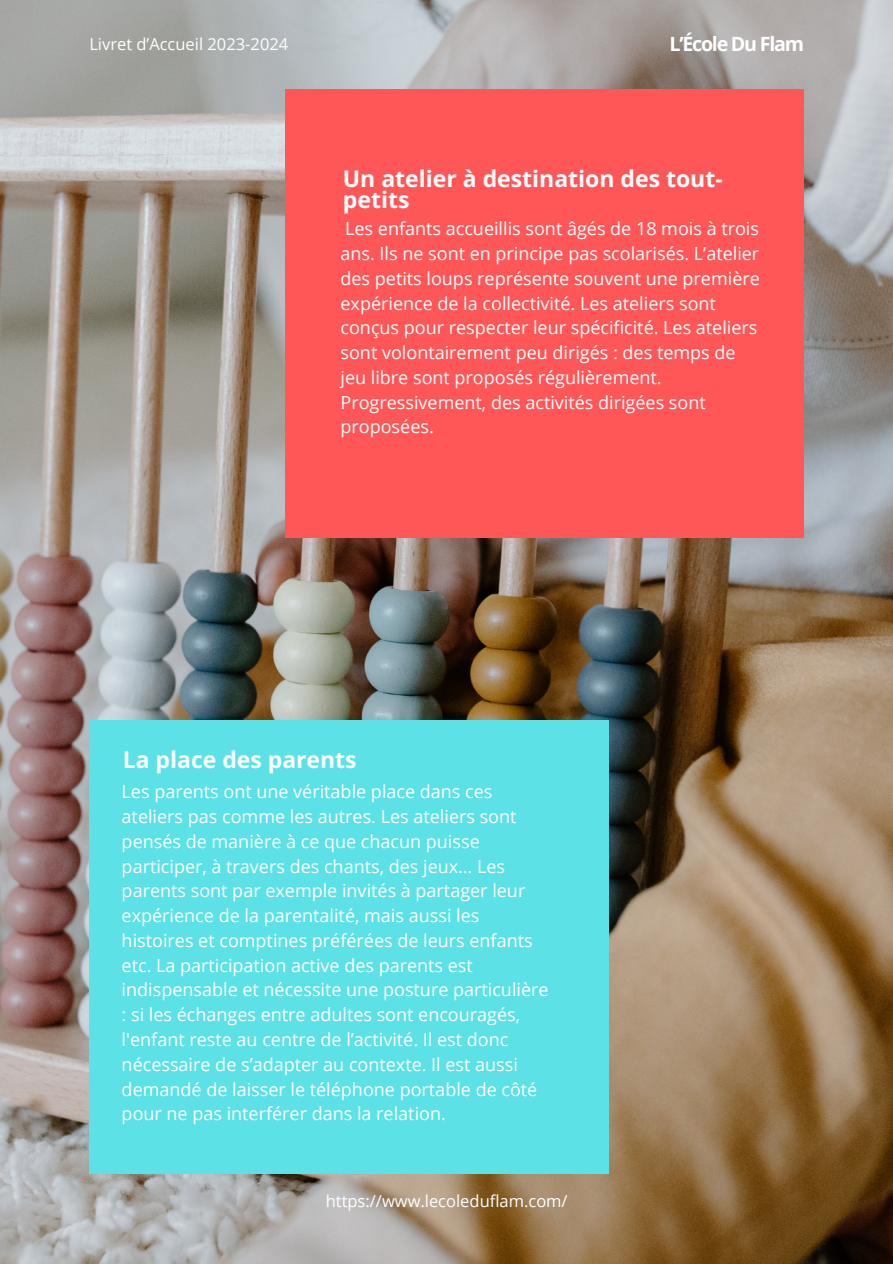
<style>
.page{position:relative;width:893px;height:1264px;background:#fff}
.page>*{position:absolute;margin:0;border:0;box-sizing:border-box;transform-origin:0 0}
.t1{font:700 22.95px/20.2px "Open Sans";color:#fff}
.t2{font:700 19.65px "Open Sans";letter-spacing:-.065em;color:#fff}
.t3{font:18px/24.8px "Open Sans";color:#fff}
.t4{font:16.5px "Open Sans";color:#fff}
</style>
<div class="page">
<img style="left:0;top:0;width:892px;height:1263px">
<div style="left:89px;top:720px;width:519px;height:454px;background:#5ce1e6"></div>
<div style="left:285px;top:89px;width:518px;height:448px;background:#ff5757"></div>
<p class="t4" style="left:89px;top:33px;width:200px">Livret d’Accueil 2023-2024</p>
<p class="t2" style="left:669px;top:30px;width:136px">L’École Du Flam</p>
<p class="t1" style="left:343px;top:168px;width:381px">Un atelier à destination des tout&shy;petits</p>
<p class="t3" style="left:340px;top:216px;width:421px">Les enfants accueillis sont âgés de 18 mois à trois ans. Ils ne sont en principe pas scolarisés. L’atelier des petits loups représente souvent une première expérience de la collectivité. Les ateliers sont conçus pour respecter leur spécificité. Les ateliers sont volontairement peu dirigés : des temps de jeu libre sont proposés régulièrement.<br>Progressivement, des activités dirigées sont proposées.</p>
<p class="t1" style="left:123px;top:748px;width:235px">La place des parents</p>
<p class="t3" style="left:122px;top:779px;width:428px">Les parents ont une véritable place dans ces ateliers pas comme les autres. Les ateliers sont pensés de manière à ce que chacun puisse participer, à travers des chants, des jeux… Les parents sont par exemple invités à partager leur expérience de la parentalité, mais aussi les histoires et comptines préférées de leurs enfants etc. La participation active des parents est indispensable et nécessite une posture particulière : si les échanges entre adultes sont encouragés, l'enfant reste au centre de l’activité. Il est donc nécessaire de s’adapter au contexte. Il est aussi demandé de laisser le téléphone portable de côté pour ne pas interférer dans la relation.</p>
<p class="t4" style="left:326px;top:1188px;width:243px">https://www.lecoleduflam.com/</p>
</div>
